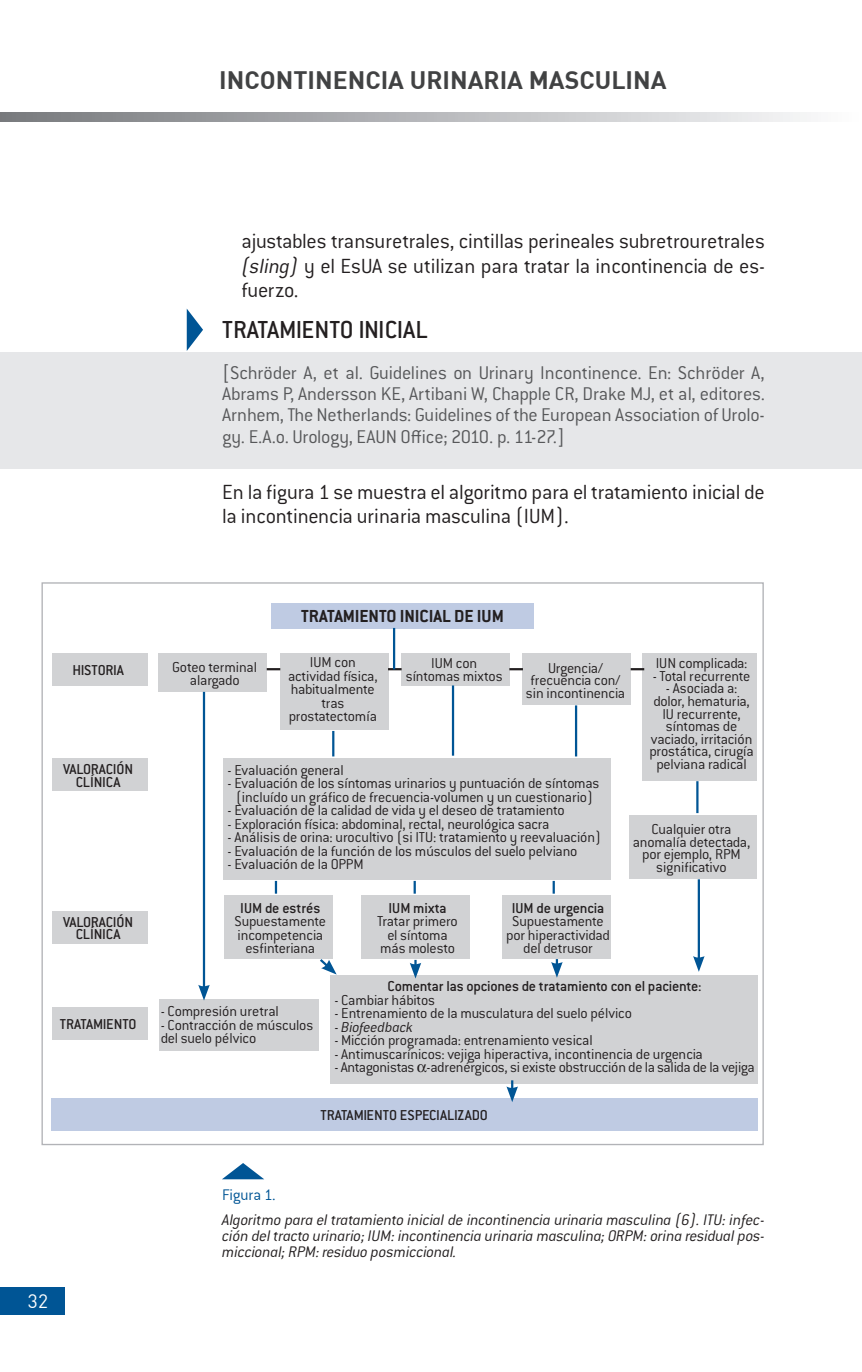
<style>
.page{position:relative;width:862px;height:1372px;background:#fff}
.page>*{position:absolute;margin:0;border:0;box-sizing:border-box;transform-origin:0 0}
.t1{font:500 27px "Conduit ITC Std";letter-spacing:-.01em;color:#231f20}
.t2{font:24.75px "DIN Bold";color:#414243}
.t3{font:300 22.5px/24.8px "Conduit ITC Std";letter-spacing:-.015em;color:#231f20;text-align:justify}
.t4{font:300 20.25px/21.4px "Conduit ITC Std";letter-spacing:-.015em;color:#57585a;text-align:justify}
.t5{font:700 19.12px "Conduit ITC Std";color:#231f20}
.t6{font:19.12px "DIN";color:#fff}
.t7{font:italic 300 16.88px/25.2px "Conduit ITC Std";letter-spacing:-.01em;color:#231f20}
.t8{font:300 15.75px/13.5px "Conduit ITC Std";letter-spacing:-.015em;color:#231f20;text-align:center}
.t9{font:500 15.75px/12.6px "Conduit ITC Std";letter-spacing:-.015em;color:#231f20;text-align:center}
.t10{font:italic 300 15.75px "Conduit ITC Std";letter-spacing:-.01em;color:#231f20}
.s1{font-style:italic}
.s2{font-weight:500}
.s3{font-style:normal}
.s4{font-style:normal;color:#005595}
</style>
<div class="page">
<div style="left:0;top:1287px;width:64px;height:27px;background:#005595"></div>
<svg style="left:0;top:113px;width:807px;height:9px;background:#b4b5b8"></svg>
<div style="left:0;top:352px;width:861px;height:117px;background:#e6e7e9"></div>
<svg style="left:187px;top:309px;width:16px;height:42px"></svg>
<svg style="left:222px;top:1163px;width:42px;height:16px"></svg>
<div style="left:271px;top:603px;width:262px;height:25px;background:#bfcbe3"></div>
<div style="left:52px;top:653px;width:95px;height:32px;background:#d1d2d4"></div>
<div style="left:52px;top:758px;width:95px;height:33px;background:#d1d2d4"></div>
<div style="left:52px;top:911px;width:95px;height:32px;background:#d1d2d4"></div>
<div style="left:52px;top:1006px;width:95px;height:33px;background:#d1d2d4"></div>
<div style="left:52px;top:1098px;width:705px;height:32px;background:#bfcbe3"></div>
<div style="left:158px;top:653px;width:109px;height:39px;background:#d1d2d4"></div>
<div style="left:159px;top:999px;width:159px;height:51px;background:#d1d2d4"></div>
<div style="left:224px;top:895px;width:108px;height:64px;background:#d1d2d4"></div>
<div style="left:361px;top:895px;width:109px;height:64px;background:#d1d2d4"></div>
<div style="left:501px;top:895px;width:109px;height:64px;background:#d1d2d4"></div>
<div style="left:280px;top:653px;width:108px;height:77px;background:#d1d2d4"></div>
<div style="left:223px;top:758px;width:387px;height:121px;background:#d1d2d4"></div>
<div style="left:330px;top:975px;width:427px;height:108px;background:#d1d2d4"></div>
<div style="left:401px;top:653px;width:108px;height:32px;background:#d1d2d4"></div>
<div style="left:522px;top:653px;width:108px;height:51px;background:#d1d2d4"></div>
<div style="left:628px;top:814px;width:128px;height:64px;background:#d1d2d4"></div>
<div style="left:642px;top:653px;width:114px;height:128px;background:#d1d2d4"></div>
<hr style="left:203px;top:691px;width:2px;height:297px;background:#005595">
<svg style="left:198px;top:984px;width:12px;height:16px"></svg>
<hr style="left:332px;top:731px;width:2px;height:25px;background:#005595">
<hr style="left:451px;top:685px;width:3px;height:70px;background:#005595">
<hr style="left:574px;top:705px;width:3px;height:51px;background:#005595">
<hr style="left:695px;top:781px;width:3px;height:32px;background:#005595">
<svg style="left:275px;top:880px;width:2px;height:13px"></svg>
<svg style="left:413px;top:880px;width:2px;height:13px"></svg>
<svg style="left:552px;top:880px;width:2px;height:13px"></svg>
<svg style="left:410px;top:959px;width:11px;height:19px"></svg>
<svg style="left:551px;top:959px;width:11px;height:18px"></svg>
<svg style="left:320px;top:956px;width:16px;height:18px"></svg>
<hr style="left:697px;top:879px;width:2px;height:80px;background:#005595">
<svg style="left:693px;top:956px;width:11px;height:15px"></svg>
<svg style="left:506px;top:1080px;width:11px;height:22px"></svg>
<svg style="left:266px;top:668px;width:14px;height:2px"></svg>
<svg style="left:388px;top:668px;width:13px;height:2px"></svg>
<svg style="left:509px;top:668px;width:13px;height:2px"></svg>
<svg style="left:630px;top:668px;width:14px;height:2px"></svg>
<hr style="left:393px;top:628px;width:2px;height:41px;background:#005595">
<p class="t2" style="left:219px;top:64px;width:448px">INCONTINENCIA URINARIA MASCULINA</p>
<p class="t3" style="left:241px;top:228px;width:525px">ajustables transuretrales, cintillas perineales subretrouretrales <span class="s1">(sling)</span> y el EsUA se utilizan para tratar la incontinencia de es&shy;fuerzo.</p>
<p class="t1" style="left:222px;top:313px;width:207px">TRATAMIENTO INICIAL</p>
<p class="t4" style="left:222px;top:361px;width:544px">[Schröder A, et al. Guidelines on Urinary Incontinence. En: Schröder A, Abrams P, Andersson KE, Artibani W, Chapple CR, Drake MJ, et al, editores.<br>Arnhem, The Netherlands: Guidelines of the European Association of Urolo&shy;gy. E.A.o. Urology, EAUN Office; 2010. p. 11-27.]</p>
<p class="t3" style="left:222px;top:478px;width:544px">En la figura 1 se muestra el algoritmo para el tratamiento inicial de la incontinencia urinaria masculina (IUM).</p>
<p class="t9" style="left:72px;top:663px;width:53px">HISTORIA</p>
<p class="t9" style="left:63px;top:762px;width:72px">VALORACIÓN<br>CLÍNICA</p>
<p class="t9" style="left:63px;top:915px;width:72px">VALORACIÓN<br>CLÍNICA</p>
<p class="t9" style="left:60px;top:1017px;width:78px">TRATAMIENTO</p>
<p class="t5" style="left:301px;top:604px;width:204px">TRATAMIENTO INICIAL DE IUM</p>
<p class="t8" style="left:288px;top:655px;width:91px">IUM con actividad física, habitualmente tras prostatectomía</p>
<p class="t8" style="left:227px;top:762px;width:118px">- Evaluación general</p>
<p class="t8" style="left:227px;top:776px;width:373px">- Evaluación de los síntomas urinarios y puntuación de síntomas (incluído un gráfico de frecuencia-volumen y un cuestionario)</p>
<p class="t8" style="left:227px;top:803px;width:338px">- Evaluación de la calidad de vida y el deseo de tratamiento</p>
<p class="t8" style="left:227px;top:816px;width:323px">- Exploración física: abdominal, rectal, neurológica sacra</p>
<p class="t8" style="left:227px;top:830px;width:375px">- Análisis de orina: urocultivo (si ITU: tratamiento y reevaluación)</p>
<p class="t8" style="left:227px;top:843px;width:351px">- Evaluación de la función de los músculos del suelo pelviano</p>
<p class="t8" style="left:227px;top:857px;width:137px">- Evaluación de la OPPM</p>
<p class="t8" style="left:405px;top:656px;width:98px;line-height:12.6px">IUM con síntomas mixtos</p>
<p class="t8" style="left:525px;top:661px;width:101px;line-height:12.6px">Urgencia/ frecuencia con/ sin incontinencia</p>
<p class="t8" style="left:172px;top:659px;width:86px">Goteo terminal alargado</p>
<p class="t8" style="left:655px;top:655px;width:93px">IUN complicada:</p>
<p class="t8" style="left:652px;top:668px;width:99px">- Total recurrente</p>
<p class="t8" style="left:649px;top:681px;width:106px;line-height:12.6px">- Asociada a: dolor, hematuria,<br>IU recurrente, síntomas de vaciado, irritación prostática, cirugía pelviana radical</p>
<p class="t8" style="left:632px;top:822px;width:119px;line-height:12.6px">Cualquier otra anomalía detectada, por ejemplo, RPM significativo</p>
<p class="t8" style="left:234px;top:900px;width:93px"><span class="s2">IUM de estrés<br></span>Supuestamente incompetencia esfinteriana</p>
<p class="t8" style="left:377px;top:900px;width:82px"><span class="s2">IUM mixta<br></span>Tratar primero el síntoma más molesto</p>
<p class="t8" style="left:506px;top:900px;width:105px"><span class="s2">IUM de urgencia<br></span>Supuestamente por hiperactividad del detrusor</p>
<p class="t8" style="left:161px;top:1004px;width:120px">- Compresión uretral</p>
<p class="t8" style="left:161px;top:1017px;width:154px;text-align:left">- Contracción de músculos del suelo pélvico</p>
<p class="t9" style="left:387px;top:979px;width:315px">Comentar las opciones de tratamiento con el paciente:</p>
<p class="t8" style="left:334px;top:992px;width:102px">- Cambiar hábitos</p>
<p class="t8" style="left:334px;top:1006px;width:299px">- Entrenamiento de la musculatura del suelo pélvico</p>
<p class="t10" style="left:334px;top:1017px;width:80px"><span class="s3">-</span> Biofeedback</p>
<p class="t8" style="left:334px;top:1033px;width:260px">- Micción programada: entrenamiento vesical</p>
<p class="t8" style="left:334px;top:1046px;width:370px">- Antimuscarínicos: vejiga hiperactiva, incontinencia de urgencia</p>
<p class="t8" style="left:334px;top:1060px;width:421px">- Antagonistas -adrenérgicos, si existe obstrucción de la salida de la vejiga</p>
<p class="t9" style="left:320px;top:1108px;width:169px">TRATAMIENTO ESPECIALIZADO</p>
<p class="t6" style="left:28px;top:1288px;width:22px">32</p>
<p class="t7" style="left:222px;top:1181px;width:544px"><span class="s4">Figura 1.<br></span>Algoritmo para el tratamiento inicial de incontinencia urinaria masculina (6). ITU: infec-</p>
<p class="t7" style="left:222px;top:1226px;width:544px;line-height:15.8px">ción del tracto urinario; IUM: incontinencia urinaria masculina; ORPM: orina residual pos&shy;miccional; RPM: residuo posmiccional.</p>
</div>
